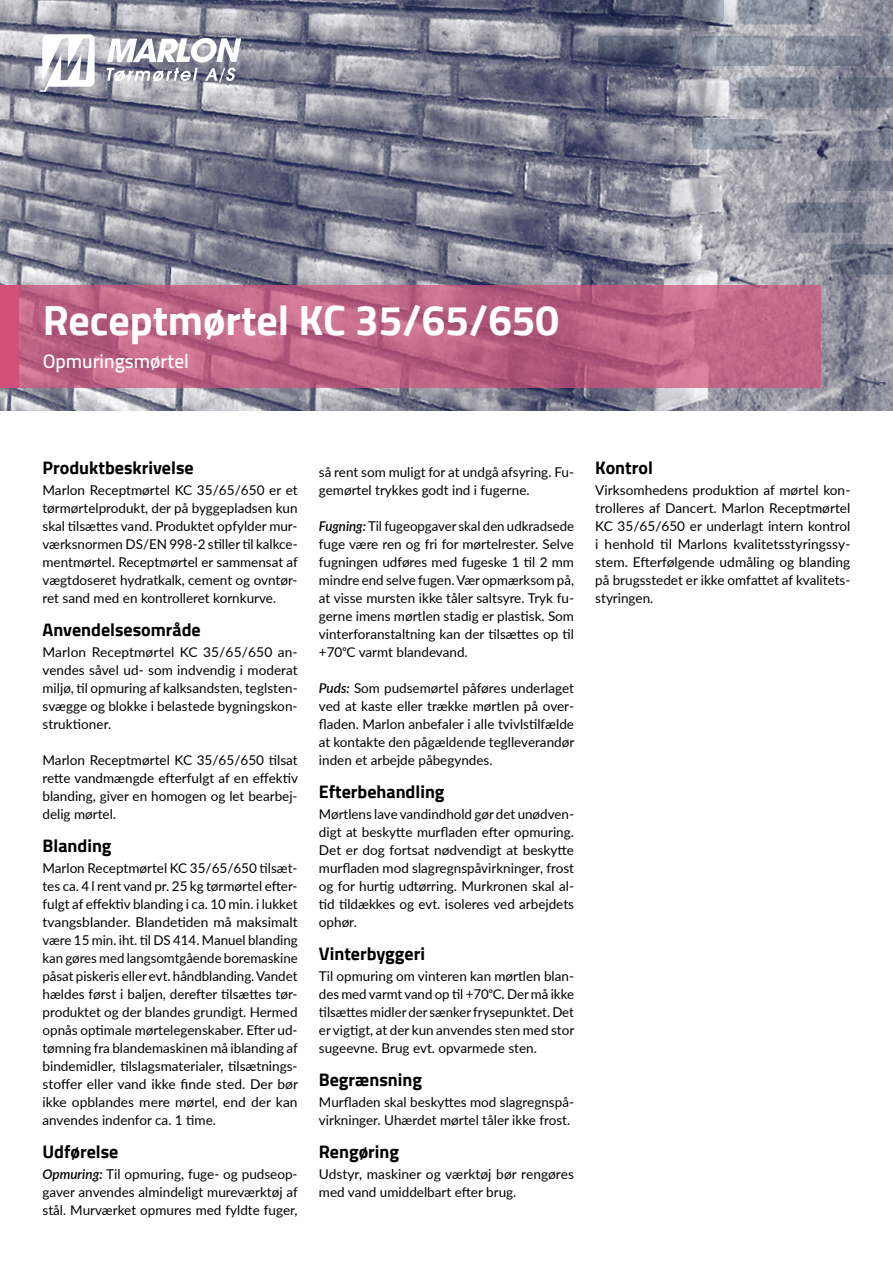
<style>
.page{position:relative;width:893px;height:1263px;background:#fff}
.page>*{position:absolute;margin:0;border:0;box-sizing:border-box;transform-origin:0 0}
.t1{font:700 42px "Cairo";color:#fff}
.t2{font:600 19.5px "Cairo";color:#fff}
.t3{font:700 18px "Cairo";color:#000}
.t4{font:13.5px/18px "Lato";color:#000;text-align:justify}
.s1{font-weight:600;font-style:italic}
</style>
<div class="page">
<img style="left:0;top:0;width:893px;height:410px">
<svg style="left:411px;top:0;width:482px;height:274px;background:#838595"></svg>
<div style="left:0;top:285px;width:18px;height:103px;background:#d1517a"></div>
<svg style="left:18px;top:285px;width:803px;height:103px;background:#bd6485"></svg>
<svg style="left:39px;top:34px;width:56px;height:58px"></svg>
<svg style="left:107px;top:68px;width:91px;height:14px"></svg>
<svg style="left:205px;top:68px;width:31px;height:14px"></svg>
<svg style="left:107px;top:38px;width:134px;height:24px"></svg>
<h1 class="t1" style="left:43px;top:296px;width:518px">Receptmørtel KC 35/65/650</h1>
<h2 class="t2" style="left:43px;top:345px;width:148px">Opmuringsmørtel</h2>
<h3 class="t3" style="left:43px;top:457px;width:153px">Produktbeskrivelse</h3>
<p class="t4" style="left:43px;top:480px;width:257px">Marlon Receptmørtel KC 35/65/650 er et tørmørtelprodukt, der på byggepladsen kun skal tilsættes vand. Produktet opfylder mur&shy;værksnormen DS/EN 998-2 stiller til kalkce&shy;mentmørtel. Receptmørtel er sammensat af vægtdoseret hydratkalk, cement og ovntør&shy;ret sand med en kontrolleret kornkurve.</p>
<h3 class="t3" style="left:43px;top:619px;width:160px">Anvendelsesområde</h3>
<p class="t4" style="left:43px;top:642px;width:257px">Marlon Receptmørtel KC 35/65/650 an&shy;vendes såvel ud- som indvendig i moderat miljø, til opmuring af kalksandsten, teglsten&shy;svægge og blokke i belastede bygningskon&shy;struktioner.</p>
<p class="t4" style="left:43px;top:750px;width:257px">Marlon Receptmørtel KC 35/65/650 tilsat rette vandmængde efterfulgt af en effektiv blanding, giver en homogen og let bearbej&shy;delig mørtel.</p>
<h3 class="t3" style="left:43px;top:835px;width:71px">Blanding</h3>
<p class="t4" style="left:43px;top:858px;width:257px">Marlon Receptmørtel KC 35/65/650 tilsæt&shy;tes ca. 4 l rent vand pr. 25 kg tørmørtel efter&shy;fulgt af effektiv blanding i ca. 10 min. i lukket tvangsblander. Blandetiden må maksimalt være 15 min. iht. til DS 414. Manuel blanding kan gøres med langsomtgående boremaskine påsat piskeris eller evt. håndblanding. Vandet hældes først i baljen, derefter tilsættes tør&shy;produktet og der blandes grundigt. Hermed opnås optimale mørtelegenskaber. Efter ud&shy;tømning fra blandemaskinen må iblanding af bindemidler, tilslagsmaterialer, tilsætnings&shy;stoffer eller vand ikke finde sted. Der bør ikke opblandes mere mørtel, end der kan anvendes indenfor ca. 1 time.</p>
<h3 class="t3" style="left:43px;top:1141px;width:77px">Udførelse</h3>
<p class="t4" style="left:43px;top:1164px;width:257px"><span class="s1">Opmuring:</span> Til opmuring, fuge- og pudseop&shy;gaver anvendes almindeligt mureværktøj af stål. Murværket opmures med fyldte fuger,</p>
<p class="t4" style="left:319px;top:462px;width:257px">så rent som muligt for at undgå afsyring. Fu&shy;gemørtel trykkes godt ind i fugerne.</p>
<p class="t4" style="left:319px;top:516px;width:257px"><span class="s1">Fugning:</span> Til fugeopgaver skal den udkradsede fuge være ren og fri for mørtelrester. Selve fugningen udføres med fugeske 1 til 2 mm mindre end selve fugen. Vær opmærksom på, at visse mursten ikke tåler saltsyre. Tryk fu&shy;gerne imens mørtlen stadig er plastisk. Som vinterforanstaltning kan der tilsættes op til +70oC varmt blandevand.</p>
<p class="t4" style="left:319px;top:678px;width:257px"><span class="s1">Puds:</span> Som pudsemørtel påføres underlaget ved at kaste eller trække mørtlen på over&shy;fladen. Marlon anbefaler i alle tvivlstilfælde at kontakte den pågældende teglleverandør inden et arbejde påbegyndes.</p>
<h3 class="t3" style="left:319px;top:781px;width:127px">Efterbehandling</h3>
<p class="t4" style="left:319px;top:804px;width:257px">Mørtlens lave vandindhold gør det unødven&shy;digt at beskytte murfladen efter opmuring.<br>Det er dog fortsat nødvendigt at beskytte murfladen mod slagregnspåvirkninger, frost og for hurtig udtørring. Murkronen skal al&shy;tid tildækkes og evt. isoleres ved arbejdets ophør.</p>
<h3 class="t3" style="left:319px;top:943px;width:108px">Vinterbyggeri</h3>
<p class="t4" style="left:319px;top:966px;width:257px">Til opmuring om vinteren kan mørtlen blan&shy;des med varmt vand op til +70oC. Der må ikke tilsættes midler der sænker frysepunktet. Det er vigtigt, at der kun anvendes sten med stor sugeevne. Brug evt. opvarmede sten.</p>
<h3 class="t3" style="left:319px;top:1069px;width:105px">Begrænsning</h3>
<p class="t4" style="left:319px;top:1092px;width:257px">Murfladen skal beskyttes mod slagregnspå&shy;virkninger. Uhærdet mørtel tåler ikke frost.</p>
<h3 class="t3" style="left:319px;top:1141px;width:82px">Rengøring</h3>
<p class="t4" style="left:319px;top:1164px;width:257px">Udstyr, maskiner og værktøj bør rengøres med vand umiddelbart efter brug.</p>
<h3 class="t3" style="left:595px;top:457px;width:59px">Kontrol</h3>
<p class="t4" style="left:595px;top:480px;width:257px">Virksomhedens produktion af mørtel kon&shy;trolleres af Dancert. Marlon Receptmørtel KC 35/65/650 er underlagt intern kontrol i henhold til Marlons kvalitetsstyringssy&shy;stem. Efterfølgende udmåling og blanding på brugsstedet er ikke omfattet af kvalitets&shy;styringen.</p>
</div>
